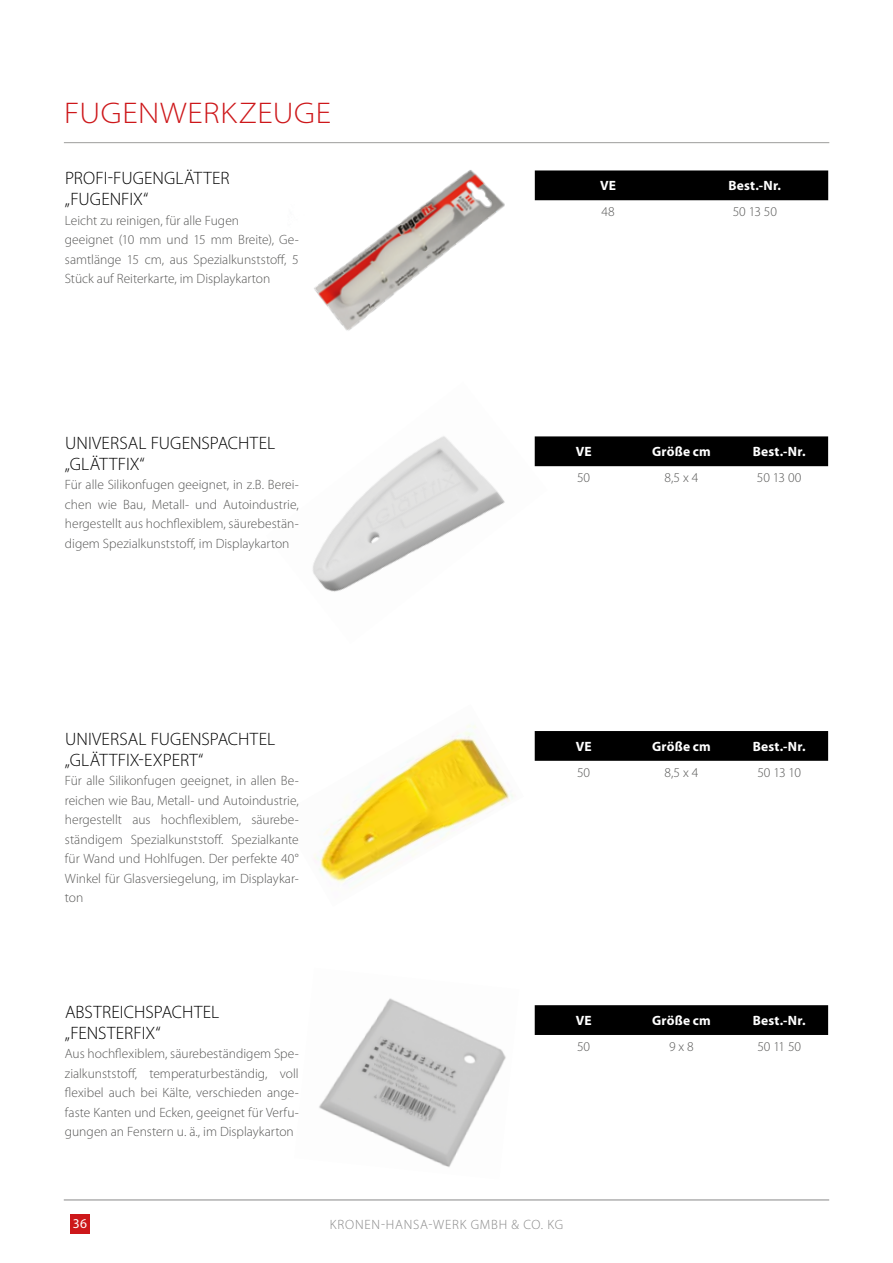
<style>
.page{position:relative;width:893px;height:1263px;background:#fff}
.page>*{position:absolute;margin:0;border:0;box-sizing:border-box;transform-origin:0 0}
.t1{font:300 semi-expanded 30px "Myriad Pro";letter-spacing:.025em;color:#cd171a}
.t2{font:300 18px/21px "Myriad Pro";color:#000}
.t3{font:300 13.5px/19.5px "Myriad Pro";color:#575756;text-align:justify}
.t4{font:700 13.5px "Myriad Pro";letter-spacing:.01em;color:#fff}
.t5{font:300 13.5px "Myriad Pro";letter-spacing:.06em;color:#878787}
.t6{font:13.5px "Myriad Pro";color:#fff}
</style>
<div class="page">
<hr style="left:64px;top:1199px;width:765px;height:1px;background:#878787">
<div style="left:70px;top:1214px;width:20px;height:20px;background:#cd171a"></div>
<hr style="left:64px;top:142px;width:765px;height:1px;background:#9d9d9c">
<img style="left:312px;top:436px;width:236px;height:156px">
<img style="left:314px;top:725px;width:200px;height:158px">
<img style="left:319px;top:998px;width:187px;height:169px">
<img style="left:314px;top:170px;width:229px;height:161px">
<div style="left:535px;top:436px;width:293px;height:30px;background:#000"></div>
<div style="left:535px;top:731px;width:293px;height:30px;background:#000"></div>
<div style="left:535px;top:1005px;width:293px;height:30px;background:#000"></div>
<div style="left:535px;top:170px;width:293px;height:30px;background:#000"></div>
<h1 class="t1" style="left:64px;top:95px;width:269px">FUGENWERKZEUGE</h1>
<h2 class="t2" style="left:65px;top:167px;width:166px">PROFI-FUGENGLÄTTER „FUGENFIX“</h2>
<p class="t3" style="left:65px;top:210px;width:235px;text-align:left">Leicht zu reinigen, für alle Fugen<br>geeignet (10 mm und 15 mm Breite), Ge&shy;samtlänge 15 cm, aus Spezialkunststoff, 5<br>Stück auf Reiterkarte, im Displaykarton</p>
<h2 class="t2" style="left:65px;top:432px;width:212px">UNIVERSAL FUGENSPACHTEL „GLÄTTFIX“</h2>
<p class="t3" style="left:65px;top:475px;width:235px">Für alle Silikonfugen geeignet, in z.B. Berei&shy;chen wie Bau, Metall- und Autoindustrie, hergestellt aus hochflexiblem, säurebestän&shy;digem Spezialkunststoff, im Displaykarton</p>
<p class="t4" style="left:600px;top:177px;width:17px">VE</p>
<p class="t4" style="left:729px;top:177px;width:54px">Best.-Nr.</p>
<p class="t3" style="left:601px;top:202px;width:15px">48</p>
<p class="t3" style="left:733px;top:202px;width:46px">50 13 50</p>
<p class="t4" style="left:576px;top:443px;width:17px">VE</p>
<p class="t4" style="left:652px;top:443px;width:60px">Größe cm</p>
<p class="t4" style="left:753px;top:443px;width:54px">Best.-Nr.</p>
<p class="t3" style="left:577px;top:467px;width:15px">50</p>
<p class="t3" style="left:664px;top:467px;width:35px">8,5 x 4</p>
<p class="t3" style="left:757px;top:467px;width:46px">50 13 00</p>
<h2 class="t2" style="left:65px;top:728px;width:212px">UNIVERSAL FUGENSPACHTEL „GLÄTTFIX-EXPERT“</h2>
<p class="t3" style="left:65px;top:771px;width:235px">Für alle Silikonfugen geeignet, in allen Be&shy;reichen wie Bau, Metall- und Autoindustrie, hergestellt aus hochflexiblem, säurebe&shy;ständigem Spezialkunststoff. Spezialkante für Wand und Hohlfugen. Der perfekte 40° Winkel für Glasversiegelung, im Displaykar&shy;ton</p>
<p class="t4" style="left:576px;top:738px;width:17px">VE</p>
<p class="t4" style="left:652px;top:738px;width:60px">Größe cm</p>
<p class="t4" style="left:753px;top:738px;width:54px">Best.-Nr.</p>
<p class="t3" style="left:577px;top:762px;width:15px">50</p>
<p class="t3" style="left:664px;top:762px;width:35px">8,5 x 4</p>
<p class="t3" style="left:757px;top:762px;width:45px">50 13 10</p>
<h2 class="t2" style="left:65px;top:1001px;width:156px">ABSTREICHSPACHTEL „FENSTERFIX“</h2>
<p class="t3" style="left:65px;top:1044px;width:235px">Aus hochflexiblem, säurebeständigem Spe&shy;zialkunststoff, temperaturbeständig, voll flexibel auch bei Kälte, verschieden ange&shy;faste Kanten und Ecken, geeignet für Verfu&shy;gungen an Fenstern u. ä., im Displaykarton</p>
<p class="t4" style="left:576px;top:1012px;width:17px">VE</p>
<p class="t4" style="left:652px;top:1012px;width:60px">Größe cm</p>
<p class="t4" style="left:753px;top:1012px;width:54px">Best.-Nr.</p>
<p class="t3" style="left:577px;top:1036px;width:15px">50</p>
<p class="t3" style="left:669px;top:1036px;width:26px">9 x 8</p>
<p class="t3" style="left:757px;top:1036px;width:45px">50 11 50</p>
<p class="t6" style="left:73px;top:1215px;width:16px">36</p>
<p class="t5" style="left:330px;top:1216px;width:235px">KRONEN-HANSA-WERK GMBH &amp; CO. KG</p>
</div>
